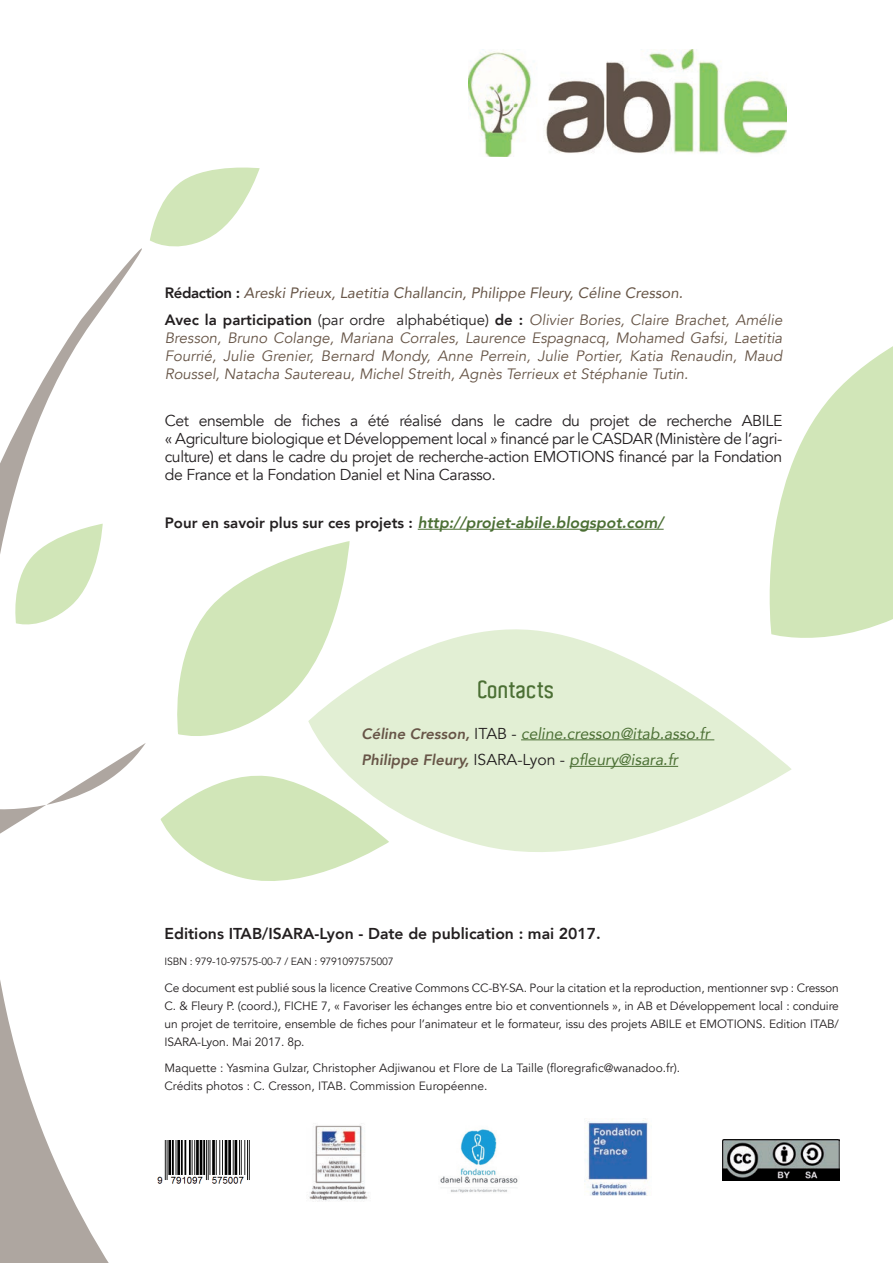
<style>
.page{position:relative;width:893px;height:1263px;background:#fff}
.page>*{position:absolute;margin:0;border:0;box-sizing:border-box;transform-origin:0 0}
.titres{font:600 24px "Aldo";color:#4b6f34}
.TEXTE_FIN{font:15.75px/18px "Avenir";letter-spacing:-.025em;color:#231f20;text-align:justify}
.TEXTE_FIN-2{font:italic 15.75px "Avenir";color:#4b6f34}
.TEXTE_FIN-3{font:italic 800 15.75px "Avenir";color:#4b6f34}
.TEXTE_FIN-4{font:800 15.75px "Avenir";color:#231f20}
.TEXTE_FIN-5{font:italic 15px/18px "Avenir";color:#675547;text-align:justify}
.TEXTE_FIN-6{font:italic 15px "Avenir";color:#675547}
.TEXTE_FIN-7{font:12px/18px "Avenir";color:#231f20;text-align:justify}
.TEXTE_FIN-8{font:10.5px "Avenir";letter-spacing:-.02em;color:#231f20}
.s1{font-weight:800;font-style:normal;color:#231f20}
.s2{font-style:normal;color:#231f20}
.s3{font-style:normal;font-size:15px;color:#231f20}
.s4{font-weight:800;font-size:15px;color:#675547}
</style>
<div class="page">
<svg style="left:0;top:248px;width:210px;height:1015px"></svg>
<svg style="left:0;top:743px;width:146px;height:101px"></svg>
<svg style="left:169px;top:541px;width:181px;height:207px"></svg>
<svg style="left:11px;top:524px;width:92px;height:107px"></svg>
<svg style="left:150px;top:167px;width:110px;height:88px"></svg>
<svg style="left:161px;top:771px;width:147px;height:123px"></svg>
<img style="left:468px;top:50px;width:319px;height:107px">
<svg style="left:769px;top:346px;width:124px;height:292px;fill:#d1e6b8"></svg>
<svg style="left:308px;top:619px;width:484px;height:257px;fill:#e2efd4"></svg>
<hr style="left:521px;top:739px;width:193px;height:1px;background:#4b6f34">
<hr style="left:570px;top:766px;width:108px;height:1px;background:#4b6f34">
<hr style="left:418px;top:529px;width:246px;height:1px;background:#4b6f34">
<img style="left:440px;top:1129px;width:78px;height:64px">
<img style="left:584px;top:1118px;width:64px;height:77px">
<img style="left:722px;top:1139px;width:118px;height:42px">
<img style="left:309px;top:1125px;width:59px;height:77px">
<img style="left:155px;top:1141px;width:95px;height:44px">
<p class="TEXTE_FIN-6" style="left:165px;top:284px;width:520px"><span class="s1">Rédaction :</span> Areski Prieux, Laetitia Challancin, Philippe Fleury, Céline Cresson.</p>
<p class="TEXTE_FIN-5" style="left:165px;top:311px;width:619px"><span class="s1">Avec la participation</span> <span class="s2">(par ordre alphabétique)</span> <span class="s1">de :</span> Olivier Bories, Claire Brachet, Amélie Bresson, Bruno Colange, Mariana Corrales, Laurence Espagnacq, Mohamed Gafsi, Laetitia Fourrié, Julie Grenier, Bernard Mondy, Anne Perrein, Julie Portier, Katia Renaudin, Maud Roussel, Natacha Sautereau, Michel Streith, Agnès Terrieux et Stéphanie Tutin.</p>
<p class="TEXTE_FIN" style="left:165px;top:412px;width:619px">Cet ensemble de fiches a été réalisé dans le cadre du projet de recherche ABILE « Agriculture biologique et Développement local » financé par le CASDAR (Ministère de l’agri&shy;culture) et dans le cadre du projet de recherche-action EMOTIONS financé par la Fondation de France et la Fondation Daniel et Nina Carasso.</p>
<p class="TEXTE_FIN-3" style="left:165px;top:513px;width:500px"><span class="s3">Pour en savoir plus sur ces projets :</span> http://projet-abile.blogspot.com/</p>
<p class="titres" style="left:478px;top:676px;width:79px">Contacts</p>
<p class="TEXTE_FIN-2" style="left:361px;top:723px;width:350px"><span class="s4">Céline Cresson,</span> <span class="s2">ITAB -</span> celine.cresson@itab.asso.fr</p>
<p class="TEXTE_FIN-2" style="left:361px;top:750px;width:318px"><span class="s4">Philippe Fleury,</span> <span class="s2">ISARA-Lyon -</span> pfleury@isara.fr</p>
<p class="TEXTE_FIN-4" style="left:164px;top:921px;width:438px">Editions ITAB/ISARA-Lyon - Date de publication : mai 2017.</p>
<p class="TEXTE_FIN-8" style="left:164px;top:955px;width:231px">ISBN : 979-10-97575-00-7 / EAN : 9791097575007</p>
<p class="TEXTE_FIN-7" style="left:164px;top:979px;width:676px">Ce document est publié sous la licence Creative Commons CC-BY-SA. Pour la citation et la reproduction, mentionner svp : Cresson C. &amp; Fleury P. (coord.), FICHE 7, « Favoriser les échanges entre bio et conventionnels », in AB et Développement local : conduire un projet de territoire, ensemble de fiches pour l’animateur et le formateur, issu des projets ABILE et EMOTIONS. Edition ITAB/ ISARA-Lyon. Mai 2017. 8p.</p>
<p class="TEXTE_FIN-7" style="left:164px;top:1059px;width:517px">Maquette : Yasmina Gulzar, Christopher Adjiwanou et Flore de La Taille (floregrafic@wanadoo.fr).</p>
<p class="TEXTE_FIN-7" style="left:164px;top:1077px;width:325px">Crédits photos : C. Cresson, ITAB. Commission Européenne.</p>
</div>
